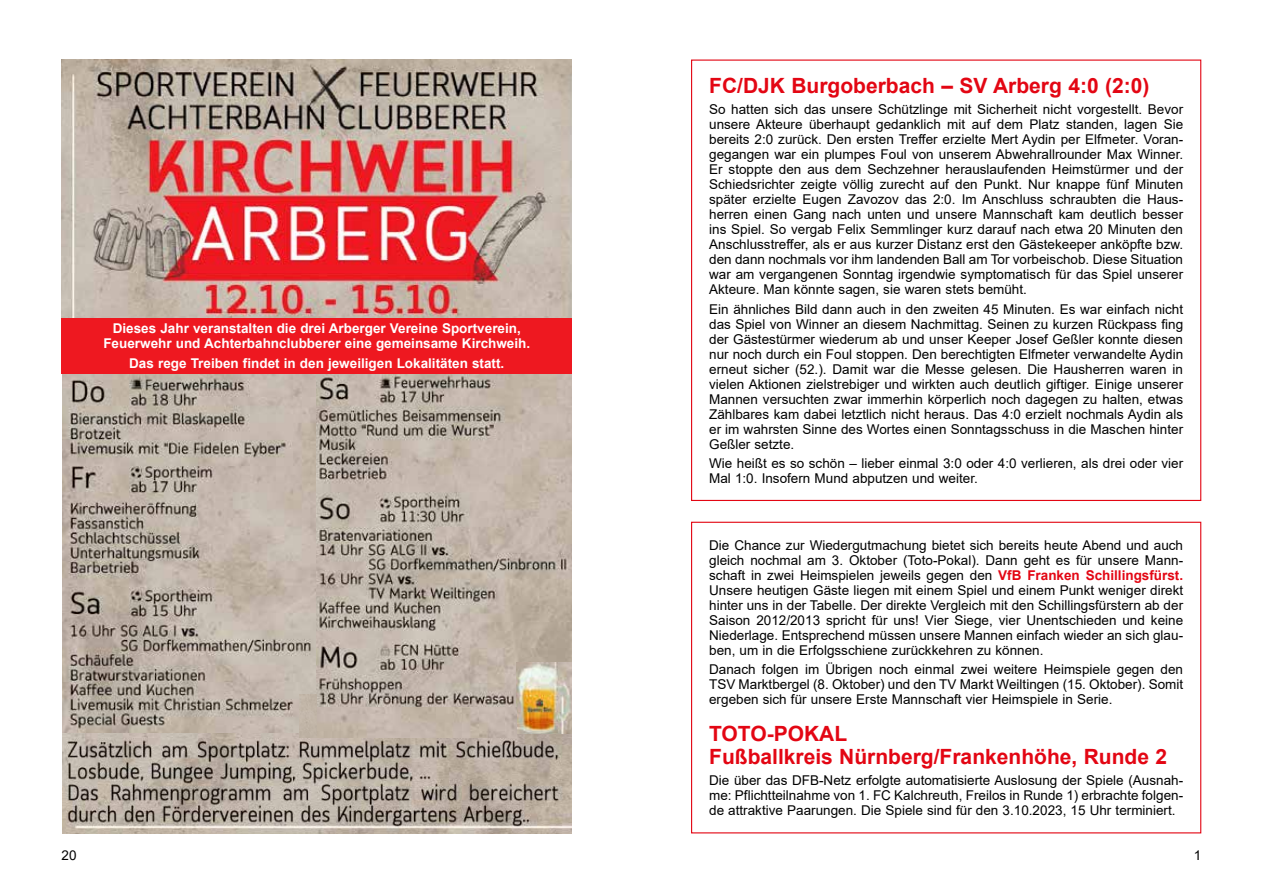
<style>
.page{position:relative;width:1263px;height:893px;background:#fff}
.page>*{position:absolute;margin:0;border:0;box-sizing:border-box;transform-origin:0 0}
.t1{font:700 21px/22.5px "Arial";color:#e30613}
.t2{font:13.5px/15px "Arial";color:#000;text-align:justify}
.t3{font:700 13.5px/15px "Arial";color:#fff;text-align:center}
.s1{font-weight:700;color:#e30613}
</style>
<div class="page">
<img style="left:62px;top:373px;width:255px;height:360px">
<img style="left:317px;top:373px;width:255px;height:334px">
<img style="left:62px;top:733px;width:510px;height:100px">
<img style="left:62px;top:60px;width:509px;height:258px">
<img style="left:517px;top:662px;width:55px;height:71px">
<img style="left:317px;top:707px;width:200px;height:30px">
<img style="left:299px;top:695px;width:18px;height:42px">
<div style="left:62px;top:318px;width:510px;height:55px;background:#ee1820"></div>
<div style="left:691px;top:522px;width:510px;height:311px;border:1px solid #e30613"></div>
<p class="t3" style="left:103px;top:321px;width:428px">Dieses Jahr veranstalten die drei Arberger Vereine Sportverein,<br>Feuerwehr und Achterbahnclubberer eine gemeinsame Kirchweih.</p>
<p class="t3" style="left:129px;top:355px;width:377px">Das rege Treiben findet in den jeweiligen Lokalitäten statt.</p>
<p class="t2" style="left:62px;top:848px;width:17px">20</p>
<h1 class="t1" style="left:709px;top:75px;width:442px">FC/DJK Burgoberbach – SV Arberg 4:0 (2:0)</h1>
<p class="t2" style="left:709px;top:102px;width:475px">So hatten sich das unsere Schützlinge mit Sicherheit nicht vorgestellt. Bevor unsere Akteure überhaupt gedanklich mit auf dem Platz standen, lagen Sie bereits 2:0 zurück. Den ersten Treffer erzielte Mert Aydin per Elfmeter. Voran&shy;gegangen war ein plumpes Foul von unserem Abwehrallrounder Max Winner.<br>Er stoppte den aus dem Sechzehner herauslaufenden Heimstürmer und der Schiedsrichter zeigte völlig zurecht auf den Punkt. Nur knappe fünf Minuten später erzielte Eugen Zavozov das 2:0. Im Anschluss schraubten die Haus&shy;herren einen Gang nach unten und unsere Mannschaft kam deutlich besser ins Spiel. So vergab Felix Semmlinger kurz darauf nach etwa 20 Minuten den Anschlusstreffer, als er aus kurzer Distanz erst den Gästekeeper anköpfte bzw. den dann nochmals vor ihm landenden Ball am Tor vorbeischob. Diese Situation war am vergangenen Sonntag irgendwie symptomatisch für das Spiel unserer Akteure. Man könnte sagen, sie waren stets bemüht.</p>
<p class="t2" style="left:709px;top:301px;width:475px">Ein ähnliches Bild dann auch in den zweiten 45 Minuten. Es war einfach nicht das Spiel von Winner an diesem Nachmittag. Seinen zu kurzen Rückpass fing der Gästestürmer wiederum ab und unser Keeper Josef Geßler konnte diesen nur noch durch ein Foul stoppen. Den berechtigten Elfmeter verwandelte Aydin erneut sicher (52.). Damit war die Messe gelesen. Die Hausherren waren in vielen Aktionen zielstrebiger und wirkten auch deutlich giftiger. Einige unserer Mannen versuchten zwar immerhin körperlich noch dagegen zu halten, etwas Zählbares kam dabei letztlich nicht heraus. Das 4:0 erzielt nochmals Aydin als er im wahrsten Sinne des Wortes einen Sonntagsschuss in die Maschen hinter Geßler setzte.</p>
<p class="t2" style="left:709px;top:455px;width:475px">Wie heißt es so schön – lieber einmal 3:0 oder 4:0 verlieren, als drei oder vier<br>Mal 1:0. Insofern Mund abputzen und weiter.</p>
<p class="t2" style="left:709px;top:537px;width:475px">Die Chance zur Wiedergutmachung bietet sich bereits heute Abend und auch gleich nochmal am 3. Oktober (Toto-Pokal). Dann geht es für unsere Mann&shy;schaft in zwei Heimspielen jeweils gegen den <span class="s1">VfB Franken Schillingsfürst.<br></span>Unsere heutigen Gäste liegen mit einem Spiel und einem Punkt weniger direkt hinter uns in der Tabelle. Der direkte Vergleich mit den Schillingsfürstern ab der Saison 2012/2013 spricht für uns! Vier Siege, vier Unentschieden und keine Niederlage. Entsprechend müssen unsere Mannen einfach wieder an sich glau&shy;ben, um in die Erfolgsschiene zurückkehren zu können.</p>
<p class="t2" style="left:709px;top:662px;width:475px">Danach folgen im Übrigen noch einmal zwei weitere Heimspiele gegen den TSV Marktbergel (8. Oktober) und den TV Markt Weiltingen (15. Oktober). Somit ergeben sich für unsere Erste Mannschaft vier Heimspiele in Serie.</p>
<h1 class="t1" style="left:709px;top:723px;width:459px">TOTO-POKAL<br>Fußballkreis Nürnberg/Frankenhöhe, Runde 2</h1>
<p class="t2" style="left:709px;top:773px;width:475px">Die über das DFB-Netz erfolgte automatisierte Auslosung der Spiele (Ausnah&shy;me: Pflichtteilnahme von 1. FC Kalchreuth, Freilos in Runde 1) erbrachte folgen&shy;de attraktive Paarungen. Die Spiele sind für den 3.10.2023, 15 Uhr terminiert.</p>
<p class="t2" style="left:1194px;top:848px;width:9px">1</p>
</div>
